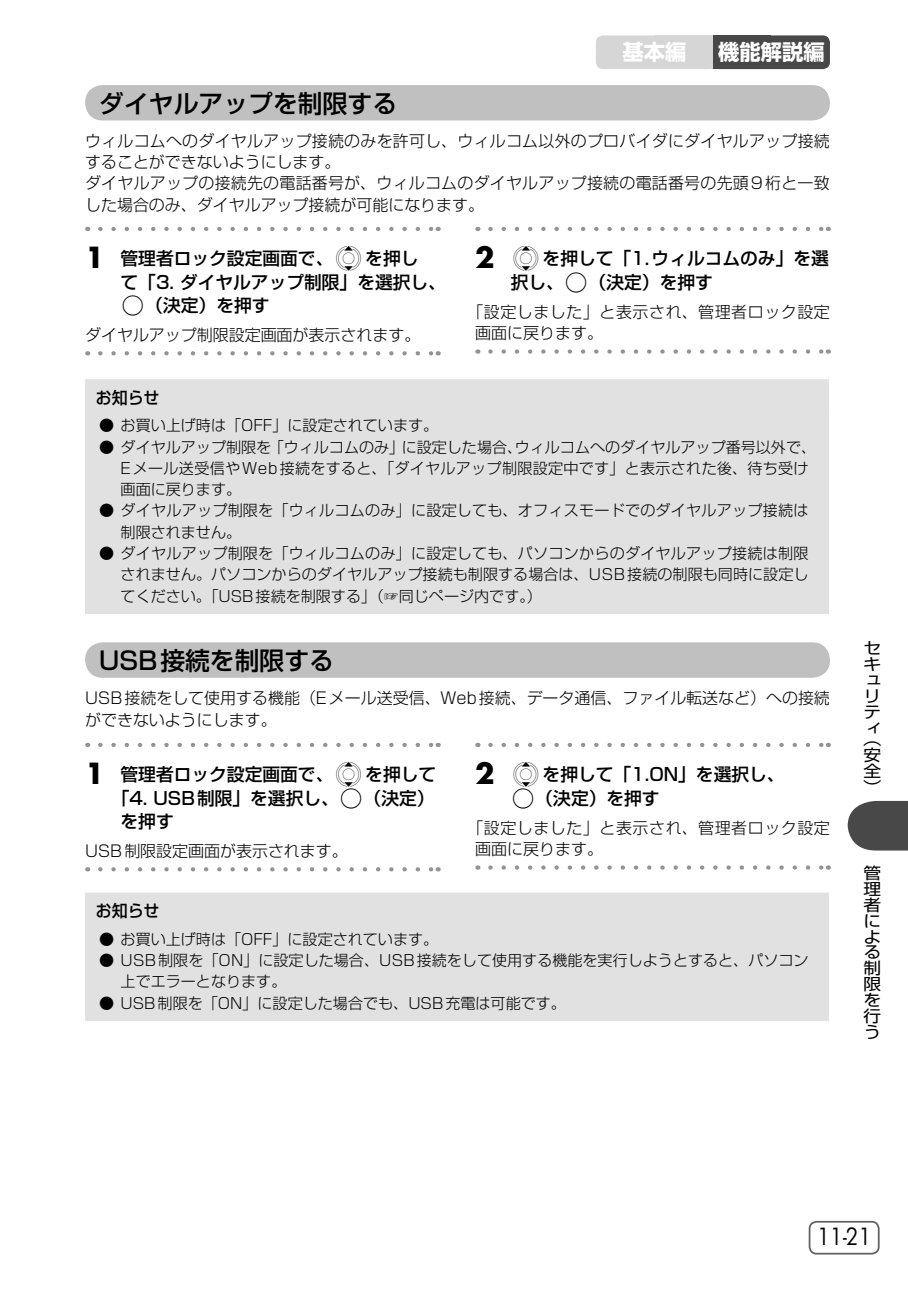
<style>
.page{position:relative;width:908px;height:1290px;background:#fff}
.page>*{position:absolute;margin:0;border:0;box-sizing:border-box;transform-origin:0 0}
.t1{font:500 24.75px "Shin Go Pro";color:#000}
.t2{font:23px "Futura";color:#000;scale:.9 1}
.t3{font:700 21.25px "Shin Go Pro";color:#fff}
.t4{font:500 17.75px/23.8px "Shin Go Pro";color:#000}
.t5{font:500 16.5px "Shin Go Pro";color:#000;scale:.96 1}
.t6{font:300 16px/21.2px "Shin Go Pro";letter-spacing:.005em;color:#000}
.t7{font:300 16px/21.2px "Shin Go Pro";letter-spacing:.035em;color:#000}
.t8{font:16px/16px "Shin Go Pro";color:#000;text-align:justify;scale:1.11 1}
.t9{font:300 15px/21.2px "Shin Go Pro";color:#000}
.s1{font-family:"Futura";font-weight:700;font-size:28.25px}
.s2{font-family:"JHP932";font-weight:400}
</style>
<div class="page">
<svg style="left:808px;top:1220px;width:72px;height:33px"></svg>
<svg style="left:596px;top:35px;width:233px;height:34px;background:#909090"></svg>
<svg style="left:847px;top:801px;width:60px;height:49px;background:#5a5a5a"></svg>
<div style="left:85px;top:85px;width:744px;height:35px;background:#c0c0c0"></div>
<svg style="left:88px;top:227px;width:349px;height:4px"></svg>
<svg style="left:88px;top:351px;width:349px;height:4px"></svg>
<svg style="left:100px;top:227px;width:331px;height:4px"></svg>
<svg style="left:100px;top:351px;width:331px;height:4px"></svg>
<svg style="left:478px;top:227px;width:349px;height:4px"></svg>
<svg style="left:478px;top:349px;width:349px;height:5px"></svg>
<svg style="left:490px;top:227px;width:331px;height:4px"></svg>
<svg style="left:490px;top:349px;width:331px;height:5px"></svg>
<div style="left:85px;top:379px;width:743px;height:235px;background:#e1e1e1"></div>
<div style="left:85px;top:642px;width:744px;height:36px;background:#c0c0c0"></div>
<svg style="left:88px;top:743px;width:349px;height:4px"></svg>
<svg style="left:88px;top:867px;width:349px;height:4px"></svg>
<svg style="left:100px;top:743px;width:331px;height:4px"></svg>
<svg style="left:100px;top:867px;width:331px;height:4px"></svg>
<svg style="left:478px;top:743px;width:349px;height:4px"></svg>
<svg style="left:478px;top:865px;width:349px;height:5px"></svg>
<svg style="left:490px;top:743px;width:331px;height:4px"></svg>
<svg style="left:490px;top:865px;width:331px;height:5px"></svg>
<div style="left:85px;top:892px;width:743px;height:129px;background:#e1e1e1"></div>
<h3 class="t3" style="left:622px;top:35px;width:65px">基本編</h3>
<h3 class="t3" style="left:718px;top:35px;width:108px">機能解説編</h3>
<h1 class="t1" style="left:99px;top:83px;width:299px">ダイヤルアップを制限する</h1>
<p class="t6" style="left:85px;top:128px;width:745px">ウィルコムへのダイヤルアップ接続のみを許可し、ウィルコム以外のプロバイダにダイヤルアップ接続することができないようにします。<br>ダイヤルアップの接続先の電話番号が、ウィルコムのダイヤルアップ接続の電話番号の先頭9桁と一致した場合のみ、ダイヤルアップ接続が可能になります。</p>
<p class="t4" style="left:120px;top:244px;width:327px;text-indent:-35px"><span class="s1">1</span> 管理者ロック設定画面で、<span class="s2">X</span>を押し<br>て「3. ダイヤルアップ制限」を選択し、<span class="s2">.</span>（決定）を押す</p>
<p class="t6" style="left:85px;top:322px;width:336px">ダイヤルアップ制限設定画面が表示されます。</p>
<p class="t4" style="left:510px;top:244px;width:319px;text-indent:-35px"><span class="s1">2</span> <span class="s2">X</span>を押して「1.ウィルコムのみ」を選択し、<span class="s2">.</span>（決定）を押す</p>
<p class="t7" style="left:475px;top:299px;width:356px;text-indent:-8px">「設定しました」と表示され、管理者ロック設定画面に戻ります。</p>
<p class="t5" style="left:96px;top:384px;width:68px">お知らせ</p>
<p class="t9" style="left:99px;top:413px;width:340px">● お買い上げ時は「OFF」に設定されています。</p>
<p class="t9" style="left:120px;top:434px;width:696px;text-indent:-21px">● ダイヤルアップ制限を「ウィルコムのみ」に設定した場合、ウィルコムへのダイヤルアップ番号以外で、<br>Eメール送受信やWeb接続をすると、「ダイヤルアップ制限設定中です」と表示された後、待ち受け画面に戻ります。</p>
<p class="t9" style="left:120px;top:498px;width:689px;text-indent:-21px">● ダイヤルアップ制限を「ウィルコムのみ」に設定しても、オフィスモードでのダイヤルアップ接続は制限されません。</p>
<p class="t9" style="left:120px;top:541px;width:689px;text-align:justify;text-indent:-21px">● ダイヤルアップ制限を「ウィルコムのみ」に設定しても、パソコンからのダイヤルアップ接続は制限されません。パソコンからのダイヤルアップ接続も制限する場合は、USB接続の制限も同時に設定してください。「USB接続を制限する」（☞同じページ内です。）</p>
<h1 class="t1" style="left:99px;top:640px;width:236px">USB接続を制限する</h1>
<p class="t6" style="left:85px;top:685px;width:746px">USB接続をして使用する機能（Eメール送受信、Web接続、データ通信、ファイル転送など）への接続ができないようにします。</p>
<p class="t4" style="left:85px;top:760px;width:352px"><span class="s1">1</span> 管理者ロック設定画面で、<span class="s2">X</span>を押して</p>
<p class="t4" style="left:112px;top:784px;width:324px">「4. USB制限」を選択し、<span class="s2">.</span>（決定）</p>
<p class="t4" style="left:120px;top:807px;width:55px">を押す</p>
<p class="t6" style="left:85px;top:838px;width:264px">USB制限設定画面が表示されます。</p>
<p class="t4" style="left:510px;top:760px;width:275px;text-indent:-35px"><span class="s1">2</span> <span class="s2">X</span>を押して「1.ON」を選択し、<span class="s2">.</span>（決定）を押す</p>
<p class="t7" style="left:475px;top:815px;width:356px;text-indent:-8px">「設定しました」と表示され、管理者ロック設定画面に戻ります。</p>
<p class="t5" style="left:96px;top:897px;width:68px">お知らせ</p>
<p class="t9" style="left:99px;top:927px;width:340px">● お買い上げ時は「OFF」に設定されています。</p>
<p class="t9" style="left:120px;top:948px;width:689px;text-indent:-21px">● USB制限を「ON」に設定した場合、USB接続をして使用する機能を実行しようとすると、パソコン上でエラーとなります。</p>
<p class="t9" style="left:99px;top:990px;width:468px">● USB制限を「ON」に設定した場合でも、USB充電は可能です。</p>
<p class="t8" style="left:863px;top:638px;width:17px;text-align:left">セキュリティ</p>
<p class="t8" style="left:863px;top:729px;width:17px">（安全）</p>
<p class="t8" style="left:863px;top:863px;width:17px">管理者による制限を行う</p>
<h2 class="t2" style="left:816px;top:1221px;width:61px">11-21</h2>
</div>
